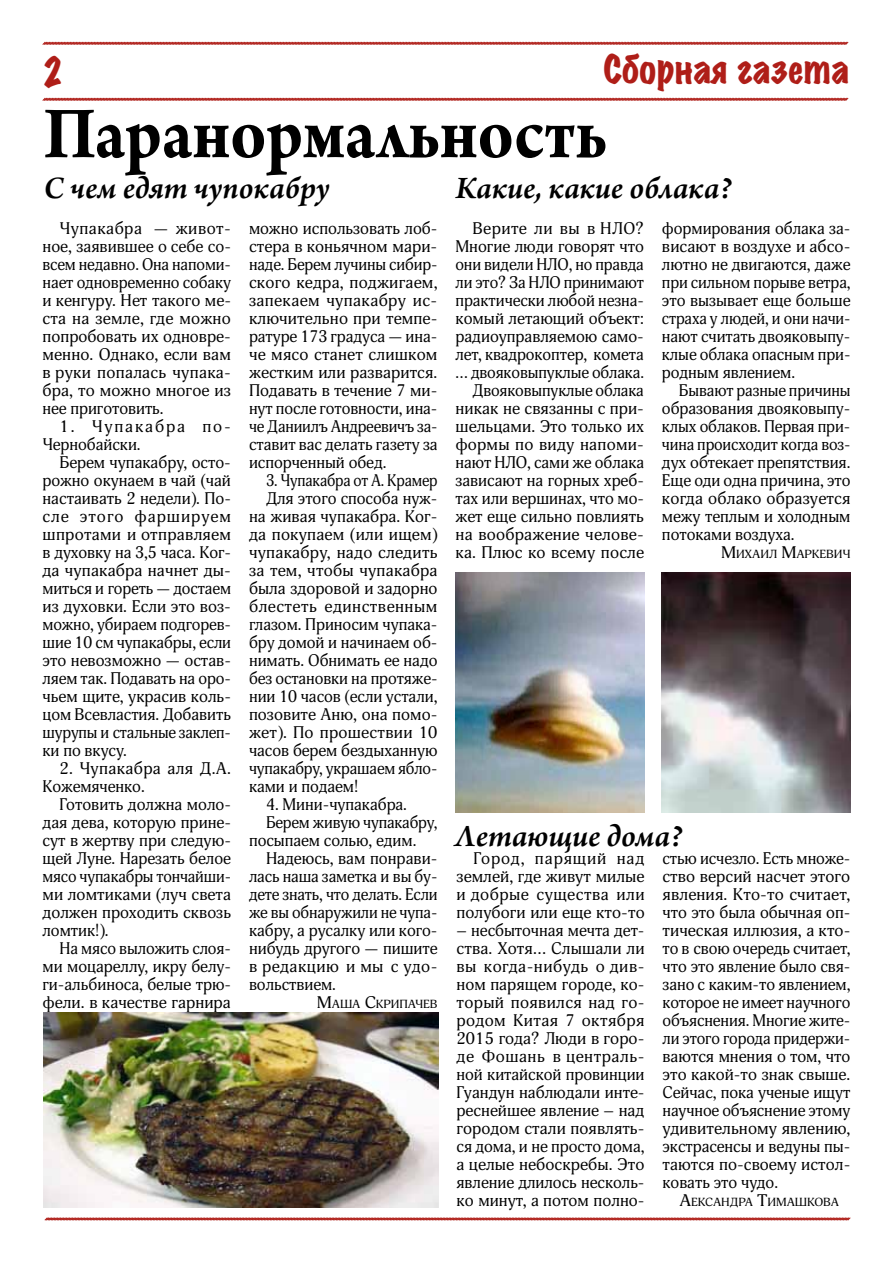
<style>
.page{position:relative;width:893px;height:1263px;background:#fff}
.page>*{position:absolute;margin:0;border:0;box-sizing:border-box;transform-origin:0 0}
.t1{font:700 78px "Arno Pro";letter-spacing:-.005em;color:#000;scale:.9 1}
.t2{font:expanded 35.85px "Marker Felt";color:#af1e18;scale:.94 1}
.t3{font:expanded 35.85px "Marker Felt";color:#af1e18;scale:.87 1}
.t4{font:italic 600 33px "Arno Pro";letter-spacing:-.005em;color:#000}
.t5{font:16.5px/18px "Adonis";color:#000;text-align:justify}
.t6{font:16.5px "Adonis";letter-spacing:.03em;color:#000}
.t7{font:16.5px "Adonis";color:#000;scale:.93 1}
.t8{font:16.5px "Adonis";letter-spacing:.02em;color:#000}
.t9{font:11.55px "Adonis";color:#000;scale:1.1 1}
.s1{font-size:16.5px}
</style>
<div class="page">
<svg style="left:42px;top:41px;width:807px;height:4px;background:#cd7471"></svg>
<svg style="left:42px;top:97px;width:807px;height:4px;background:#cd7471"></svg>
<svg style="left:44px;top:1217px;width:807px;height:4px;background:#cd7471"></svg>
<img style="left:44px;top:1012px;width:395px;height:196px">
<img style="left:455px;top:573px;width:189px;height:240px">
<img style="left:661px;top:573px;width:189px;height:240px">
<h2 class="t3" style="left:43px;top:46px;width:25px">2</h2>
<h2 class="t2" style="left:604px;top:43px;width:263px">Сборная газета</h2>
<h1 class="t1" style="left:44px;top:88px;width:628px">Паранормальность</h1>
<h3 class="t4" style="left:44px;top:169px;width:288px">С чем едят чупокабру</h3>
<h3 class="t4" style="left:455px;top:169px;width:278px">Какие, какие облака?</h3>
<p class="t5" style="left:455px;top:220px;width:190px;text-align:right">Верите ли вы в НЛО?<br>Многие люди говорят что они видели НЛО, но правда ли это? За НЛО принимают практически любой незна&shy;комый летающий объект: радиоуправляемою само&shy;лет, квадрокоптер, комета … двояковыпуклые облака.<br>Двояковыпуклые облака никак не связанны с при&shy;шельцами. Это только их формы по виду напоми&shy;нают НЛО, сами же облака зависают на горных хреб&shy;тах или вершинах, что мо&shy;жет еще сильно повлиять на воображение челове&shy;ка. Плюс ко всему после</p>
<p class="t5" style="left:662px;top:220px;width:190px">формирования облака за&shy;висают в воздухе и абсо&shy;лютно не двигаются, даже при сильном порыве ветра, это вызывает еще больше страха у людей, и они начи&shy;нают считать двояковыпу&shy;клые облака опасным при&shy;родным явлением.</p>
<p class="t5" style="left:43px;top:220px;width:190px;text-indent:17px">Чупакабра — живот&shy;ное, заявившее о себе со&shy;всем недавно. Она напоми&shy;нает одновременно собаку и кенгуру. Нет такого ме&shy;ста на земле, где можно попробовать их одновре&shy;менно. Однако, если вам в руки попалась чупака&shy;бра, то можно многое из нее приготовить.</p>
<p class="t5" style="left:43px;top:418px;width:190px;text-indent:17px">1. Чупакабра по-<br>Чернобайски.</p>
<p class="t5" style="left:43px;top:454px;width:190px;text-indent:17px">Берем чупакабру, осто&shy;рожно окунаем в чай (чай настаивать 2 недели). По&shy;сле этого фаршируем шпротами и отправляем в духовку на 3,5 часа. Ког&shy;да чупакабра начнет ды&shy;миться и гореть — достаем из духовки. Если это воз&shy;можно, убираем подгорев&shy;шие 10 см чупакабры, если это невозможно — остав&shy;ляем так. Подавать на оро&shy;чьем щите, украсив коль&shy;цом Всевластия. Добавить шурупы и стальные заклеп&shy;ки по вкусу.</p>
<p class="t5" style="left:43px;top:760px;width:190px;text-indent:17px">2. Чупакабра аля Д.А.<br>Кожемяченко.</p>
<p class="t5" style="left:43px;top:796px;width:190px;text-indent:17px">Готовить должна моло&shy;дая дева, которую прине&shy;сут в жертву при следую&shy;щей Луне. Нарезать белое мясо чупакабры тончайши&shy;ми ломтиками (луч света должен проходить сквозь ломтик!).</p>
<p class="t5" style="left:43px;top:940px;width:190px;text-indent:17px">На мясо выложить слоя&shy;ми моцареллу, икру белу&shy;ги-альбиноса, белые трю&shy;фели. в качестве гарнира</p>
<p class="t5" style="left:249px;top:220px;width:190px">можно использовать лоб&shy;стера в коньячном мари&shy;наде. Берем лучины сибир&shy;ского кедра, поджигаем, запекаем чупакабру ис&shy;ключительно при темпе&shy;ратуре 173 градуса — ина&shy;че мясо станет слишком жестким или разварится.<br>Подавать в течение 7 ми&shy;нут после готовности, ина&shy;че Даниилъ Андреевичъ за&shy;ставит вас делать газету за испорченный обед.</p>
<p class="t7" style="left:266px;top:471px;width:186px">3. Чупакабра от А. Крамер</p>
<p class="t5" style="left:266px;top:490px;width:173px">Для этого способа нуж-</p>
<p class="t5" style="left:249px;top:508px;width:190px">на живая чупакабра. Ког-</p>
<p class="t5" style="left:249px;top:526px;width:190px">да покупаем (или ищем)</p>
<p class="t5" style="left:249px;top:544px;width:190px">чупакабру, надо следить</p>
<p class="t5" style="left:249px;top:562px;width:190px">за тем, чтобы чупакабра</p>
<p class="t5" style="left:249px;top:580px;width:190px">была здоровой и задорно</p>
<p class="t6" style="left:249px;top:597px;width:190px">блестеть единственным</p>
<p class="t5" style="left:249px;top:616px;width:190px">глазом. Приносим чупака-</p>
<p class="t5" style="left:249px;top:634px;width:190px">бру домой и начинаем об-</p>
<p class="t5" style="left:249px;top:652px;width:190px">нимать. Обнимать ее надо</p>
<p class="t5" style="left:249px;top:670px;width:190px">без остановки на протяже-</p>
<p class="t5" style="left:249px;top:688px;width:190px">нии 10 часов (если устали,</p>
<p class="t5" style="left:249px;top:706px;width:190px">позовите Аню, она помо-</p>
<p class="t8" style="left:249px;top:723px;width:190px">жет). По прошествии 10</p>
<p class="t5" style="left:249px;top:742px;width:190px">часов берем бездыханную</p>
<p class="t5" style="left:249px;top:760px;width:190px">чупакабру, украшаем ябло-</p>
<p class="t5" style="left:249px;top:778px;width:111px">ками и подаем!</p>
<p class="t5" style="left:266px;top:796px;width:143px">4. Мини-чупакабра.</p>
<p class="t5" style="left:266px;top:814px;width:173px">Берем живую чупакабру,</p>
<p class="t5" style="left:249px;top:832px;width:169px">посыпаем солью, едим.</p>
<p class="t5" style="left:266px;top:850px;width:173px">Надеюсь, вам понрави-</p>
<p class="t5" style="left:249px;top:868px;width:190px">лась наша заметка и вы бу-</p>
<p class="t5" style="left:249px;top:886px;width:190px">дете знать, что делать. Если</p>
<p class="t5" style="left:249px;top:904px;width:190px">же вы обнаружили не чупа-</p>
<p class="t5" style="left:249px;top:922px;width:190px">кабру, а русалку или кого-</p>
<p class="t5" style="left:249px;top:940px;width:190px">нибудь другого — пишите</p>
<p class="t6" style="left:249px;top:957px;width:190px">в редакцию и мы с удо-</p>
<p class="t5" style="left:249px;top:976px;width:89px">вольствием.</p>
<p class="t9" style="left:317px;top:997px;width:111px"><span class="s1">М</span>аша <span class="s1">С</span>крипачев</p>
<p class="t5" style="left:662px;top:382px;width:190px;text-indent:17px">Бывают разные причины образования двояковыпу&shy;клых облаков. Первая при&shy;чина происходит когда воз&shy;дух обтекает препятствия.<br>Еще оди одна причина, это когда облако образуется межу теплым и холодным потоками воздуха.</p>
<p class="t9" style="left:721px;top:547px;width:119px"><span class="s1">М</span>ихаил <span class="s1">М</span>аркевич</p>
<h3 class="t4" style="left:455px;top:817px;width:229px">Летающие дома?</h3>
<p class="t5" style="left:457px;top:850px;width:190px;text-indent:17px">Город, парящий над землей, где живут милые и добрые существа или полубоги или еще кто-то</p>
<p class="t5" style="left:457px;top:922px;width:190px">– несбыточная мечта дет&shy;ства. Хотя… Слышали ли вы когда-нибудь о див&shy;ном парящем городе, ко&shy;торый появился над го&shy;родом Китая 7 октября 2015 года? Люди в горо&shy;де Фошань в централь&shy;ной китайской провинции Гуандун наблюдали инте&shy;реснейшее явление – над городом стали появлять&shy;ся дома, и не просто дома, а целые небоскребы. Это явление длилось несколь&shy;ко минут, а потом полно-</p>
<p class="t5" style="left:662px;top:850px;width:190px">стью исчезло. Есть множе&shy;ство версий насчет этого явления. Кто-то считает, что это была обычная оп&shy;тическая иллюзия, а кто&shy;то в свою очередь считает, что это явление было свя&shy;зано с каким-то явлением, которое не имеет научного объяснения. Многие жите&shy;ли этого города придержи&shy;ваются мнения о том, что это какой-то знак свыше.<br>Сейчас, пока ученые ищут научное объяснение этому удивительному явлению, экстрасенсы и ведуны пы&shy;таются по-своему истол&shy;ковать это чудо.</p>
<p class="t9" style="left:679px;top:1195px;width:146px"><span class="s1">А</span>ександра <span class="s1">Т</span>имашкова</p>
</div>
